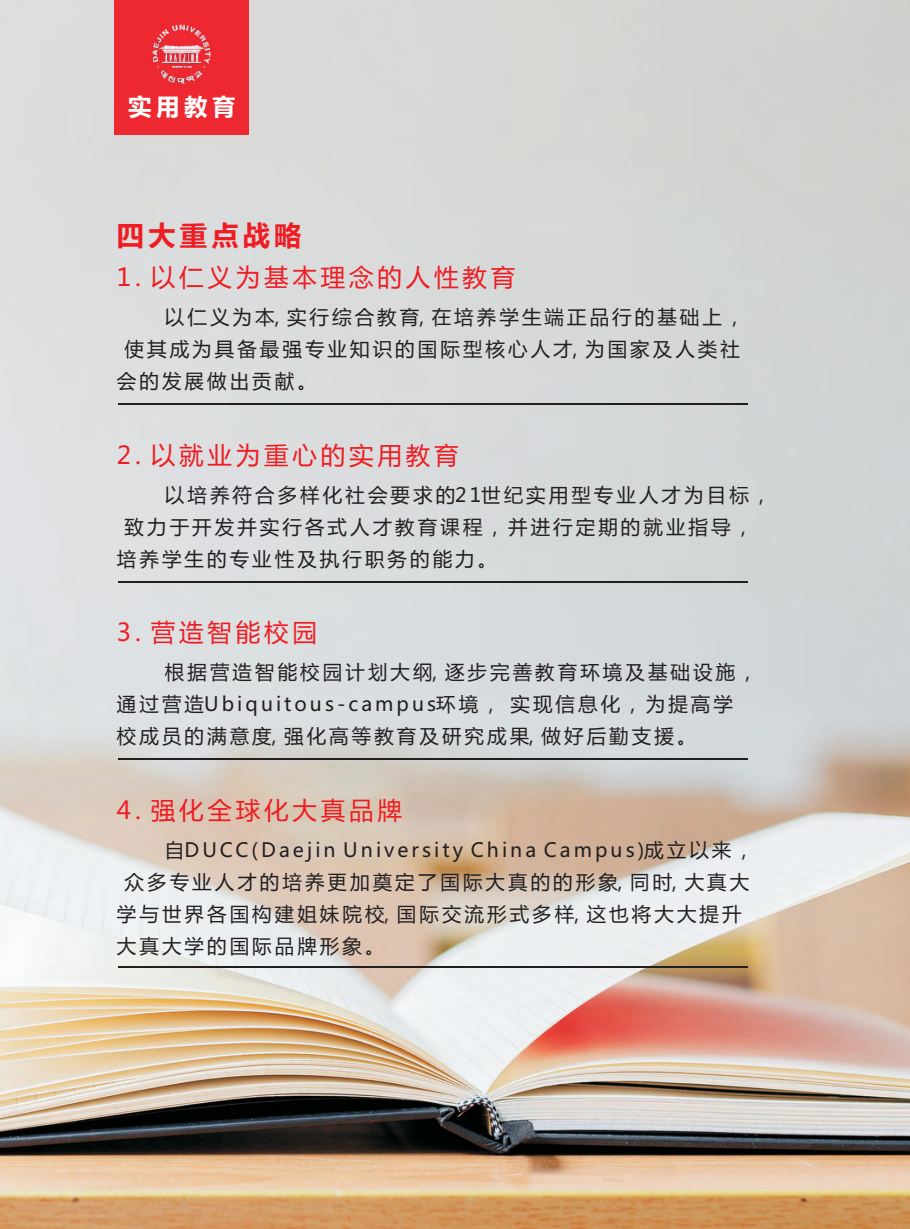
<style>
.page{position:relative;width:910px;height:1229px;background:#fff}
.page>*{position:absolute;margin:0;border:0;box-sizing:border-box;transform-origin:0 0}
.t1{font:700 27.15px "Microsoft Ya Hei";letter-spacing:.16em;color:#ee1d23}
.t2{font:24.45px "Microsoft Ya Hei";letter-spacing:.155em;color:#ee1d23}
.t3{font:700 23.4px "Microsoft Ya Hei";color:#fff}
.t4{font:19.5px/32px "Microsoft Ya Hei";letter-spacing:.155em;color:#231f20}
</style>
<div class="page">
<img style="left:0;top:0;width:910px;height:1229px">
<hr style="left:118px;top:403px;width:630px;height:2px;background:#231f20">
<div style="left:114px;top:0;width:135px;height:134px;background:#ee2831"></div>
<img style="left:152px;top:24px;width:59px;height:60px">
<hr style="left:118px;top:582px;width:630px;height:1px;background:#231f20">
<hr style="left:118px;top:758px;width:630px;height:2px;background:#231f20">
<hr style="left:118px;top:966px;width:630px;height:1px;background:#231f20">
<p class="t3" style="left:128px;top:96px;width:109px">实用教育</p>
<h1 class="t1" style="left:117px;top:222px;width:186px">四大重点战略</h1>
<p class="t2" style="left:117px;top:266px;width:400px">1. 以仁义为基本理念的人性教育</p>
<p class="t4" style="left:165px;top:303px;width:581px">以仁义为本, 实行综合教育, 在培养学生端正品行的基础上，</p>
<p class="t4" style="left:125px;top:335px;width:617px">使其成为具备最强专业知识的国际型核心人才, 为国家及人类社</p>
<p class="t4" style="left:117px;top:367px;width:201px">会的发展做出贡献。</p>
<p class="t2" style="left:117px;top:444px;width:343px">2. 以就业为重心的实用教育</p>
<p class="t4" style="left:165px;top:481px;width:608px">以培养符合多样化社会要求的21世纪实用型专业人才为目标，</p>
<p class="t4" style="left:125px;top:513px;width:630px">致力于开发并实行各式人才教育课程，并进行定期的就业指导，</p>
<p class="t4" style="left:117px;top:545px;width:382px">培养学生的专业性及执行职务的能力。</p>
<p class="t2" style="left:117px;top:621px;width:202px">3. 营造智能校园</p>
<p class="t4" style="left:117px;top:658px;width:642px;text-indent:48px">根据营造智能校园计划大纲, 逐步完善教育环境及基础设施，通过营造Ubiquitous-campus环境， 实现信息化，为提高学<br>校成员的满意度, 强化高等教育及研究成果, 做好后勤支援。</p>
<p class="t2" style="left:117px;top:799px;width:287px">4. 强化全球化大真品牌</p>
<p class="t4" style="left:165px;top:836px;width:591px">自DUCC(Daejin University China Campus)成立以来，</p>
<p class="t4" style="left:125px;top:868px;width:626px">众多专业人才的培养更加奠定了国际大真的的形象, 同时, 大真大</p>
<p class="t4" style="left:117px;top:900px;width:626px">学与世界各国构建姐妹院校, 国际交流形式多样, 这也将大大提升</p>
<p class="t4" style="left:117px;top:932px;width:269px">大真大学的国际品牌形象。</p>
</div>
